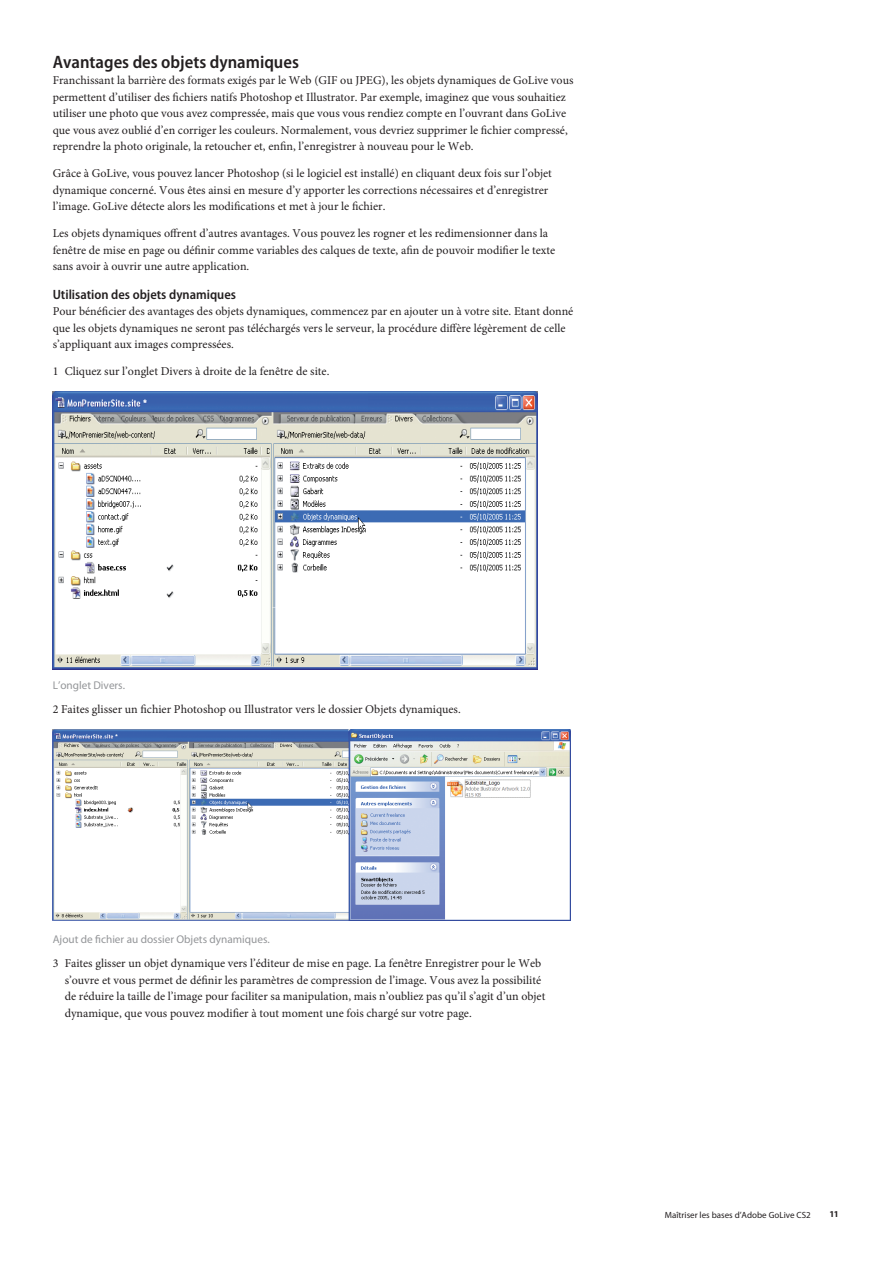
<style>
.page{position:relative;width:893px;height:1263px;background:#fff}
.page>*{position:absolute;margin:0;border:0;box-sizing:border-box;transform-origin:0 0}
.Text__Header{font:600 semi-condensed 18px "Myriad Pro";color:#231f20}
.Text__Subhead{font:600 semi-condensed 13.5px "Myriad Pro";color:#231f20}
.Text{font:12px/16.5px "Minion Pro";color:#231f20}
.Text__Bulleted_List{font:12px/16.5px "Minion Pro";color:#231f20}
.Text__Bulleted_Text{font:12px "Minion Pro";color:#231f20}
.t1{font:11.25px "Myriad Pro";color:#939598}
.t2{font:9px "Myriad Pro";color:#231f20}
.t3{font:700 9px "Myriad Pro";color:#231f20}
</style>
<div class="page">
<img style="left:53px;top:392px;width:485px;height:277px">
<img style="left:53px;top:729px;width:518px;height:192px">
<p class="Text__Header" style="left:53px;top:52px;width:248px">Avantages des objets dynamiques</p>
<p class="Text" style="left:53px;top:72px;width:522px">Franchissant la barrière des formats exigés par le Web (GIF ou JPEG), les objets dynamiques de GoLive vous permettent d’utiliser des fichiers natifs Photoshop et Illustrator. Par exemple, imaginez que vous souhaitiez utiliser une photo que vous avez compressée, mais que vous vous rendiez compte en l’ouvrant dans GoLive que vous avez oublié d’en corriger les couleurs. Normalement, vous devriez supprimer le fichier compressé, reprendre la photo originale, la retoucher et, enfin, l’enregistrer à nouveau pour le Web.</p>
<p class="Text" style="left:53px;top:165px;width:501px">Grâce à GoLive, vous pouvez lancer Photoshop (si le logiciel est installé) en cliquant deux fois sur l’objet dynamique concerné. Vous êtes ainsi en mesure d’y apporter les corrections nécessaires et d’enregistrer l’image. GoLive détecte alors les modifications et met à jour le fichier.</p>
<p class="Text" style="left:53px;top:225px;width:504px">Les objets dynamiques offrent d’autres avantages. Vous pouvez les rogner et les redimensionner dans la fenêtre de mise en page ou définir comme variables des calques de texte, afin de pouvoir modifier le texte sans avoir à ouvrir une autre application.</p>
<p class="Text__Subhead" style="left:53px;top:287px;width:185px">Utilisation des objets dynamiques</p>
<p class="Text" style="left:53px;top:303px;width:522px">Pour bénéficier des avantages des objets dynamiques, commencez par en ajouter un à votre site. Etant donné que les objets dynamiques ne seront pas téléchargés vers le serveur, la procédure diffère légèrement de celle s’appliquant aux images compressées.</p>
<p class="Text__Bulleted_List" style="left:53px;top:363px;width:278px">1 Cliquez sur l’onglet Divers à droite de la fenêtre de site.</p>
<p class="t1" style="left:53px;top:678px;width:74px">L’onglet Divers.</p>
<p class="Text__Bulleted_Text" style="left:53px;top:701px;width:410px">2 Faites glisser un fichier Photoshop ou Illustrator vers le dossier Objets dynamiques.</p>
<p class="t1" style="left:53px;top:932px;width:219px">Ajout de fichier au dossier Objets dynamiques.</p>
<p class="Text__Bulleted_List" style="left:65px;top:955px;width:482px;text-indent:-12px">3 Faites glisser un objet dynamique vers l’éditeur de mise en page. La fenêtre Enregistrer pour le Web s’ouvre et vous permet de définir les paramètres de compression de l’image. Vous avez la possibilité de réduire la taille de l’image pour faciliter sa manipulation, mais n’oubliez pas qu’il s’agit d’un objet dynamique, que vous pouvez modifier à tout moment une fois chargé sur votre page.</p>
<p class="t2" style="left:665px;top:1210px;width:147px">Maîtriser les bases d’Adobe GoLive CS2</p>
<p class="t3" style="left:829px;top:1208px;width:11px">11</p>
</div>
